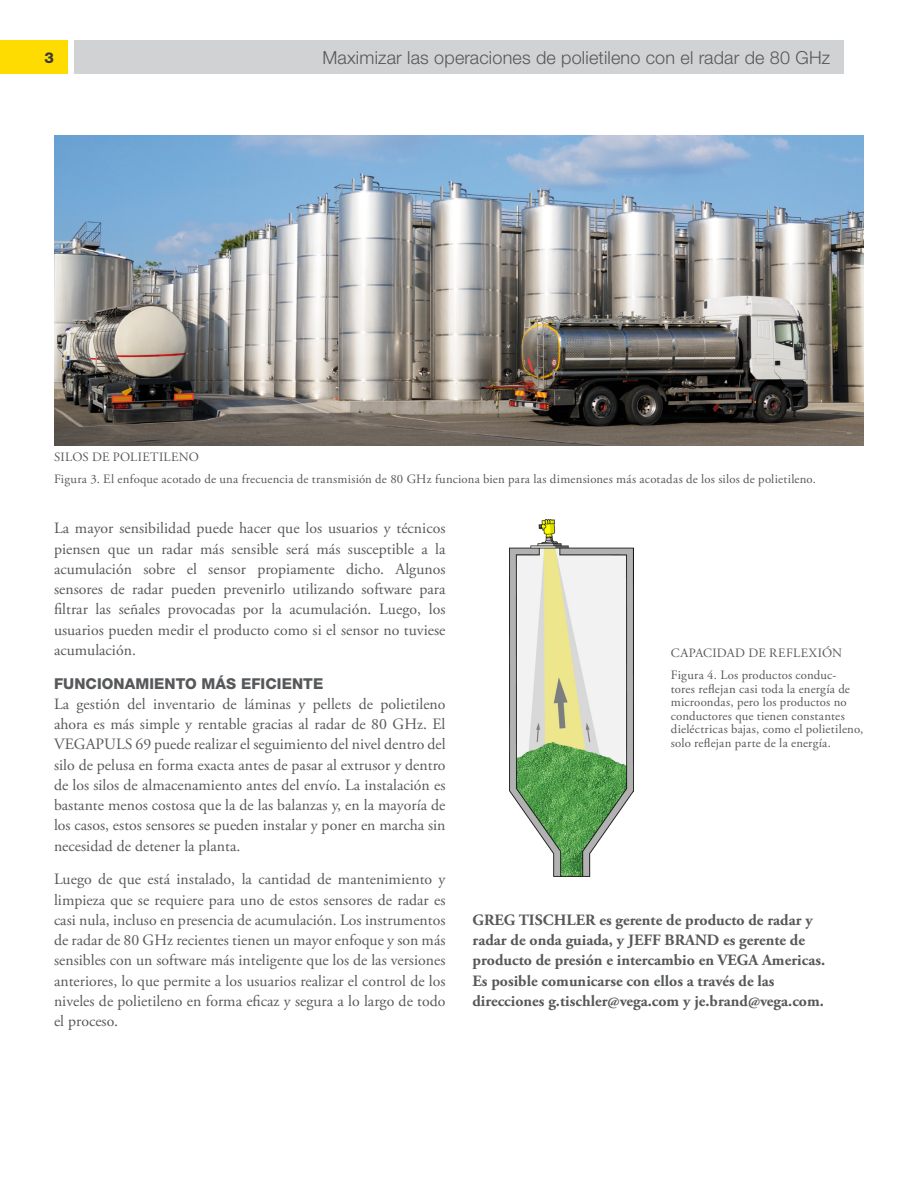
<style>
.page{position:relative;width:918px;height:1188px;background:#fff}
.page>*{position:absolute;margin:0;border:0;box-sizing:border-box;transform-origin:0 0}
.t1{font:300 18px "Helvetica Neue LTW1 G";letter-spacing:.01em;color:#57585a}
._1_Body_text_Editori{font:15.75px/20.2px "Adobe Garamond Pro";color:#57585a;text-align:justify}
._1_Body_text_Editori-2{font:700 15.75px/20.2px "Adobe Garamond Pro";color:#57585a}
._1_Body_text_Headlin{font:800 15px "Helvetica Neue LTW1 G";letter-spacing:.005em;color:#57585a}
.t2{font:800 15px "Helvetica Neue LTW1 G";color:#3b383b}
._3_Caption_Editorial{font:12.75px/13.5px "Adobe Garamond Pro";letter-spacing:.015em;color:#57585a}
</style>
<div class="page">
<div style="left:0;top:40px;width:68px;height:34px;background:#ffdc01"></div>
<div style="left:74px;top:40px;width:770px;height:34px;background:#d1d2d4"></div>
<img style="left:54px;top:135px;width:810px;height:311px">
<img style="left:510px;top:520px;width:124px;height:356px">
<p class="t2" style="left:45px;top:48px;width:11px">3</p>
<p class="t1" style="left:322px;top:46px;width:509px">Maximizar las operaciones de polietileno con el radar de 80 GHz</p>
<p class="_3_Caption_Editorial" style="left:54px;top:451px;width:147px">SILOS DE POLIETILENO</p>
<p class="_3_Caption_Editorial" style="left:54px;top:473px;width:763px">Figura 3. El enfoque acotado de una frecuencia de transmisión de 80 GHz funciona bien para las dimensiones más acotadas de los silos de polietileno.</p>
<p class="_1_Body_text_Editori" style="left:54px;top:519px;width:393px">La mayor sensibilidad puede hacer que los usuarios y técnicos piensen que un radar más sensible será más susceptible a la acumulación sobre el sensor propiamente dicho. Algunos sensores de radar pueden prevenirlo utilizando software para filtrar las señales provocadas por la acumulación. Luego, los usuarios pueden medir el producto como si el sensor no tuviese acumulación.</p>
<p class="_1_Body_text_Headlin" style="left:54px;top:674px;width:271px">FUNCIONAMIENTO MÁS EFICIENTE</p>
<p class="_1_Body_text_Editori" style="left:54px;top:694px;width:393px">La gestión del inventario de láminas y pellets de polietileno ahora es más simple y rentable gracias al radar de 80 GHz. El VEGAPULS 69 puede realizar el seguimiento del nivel dentro del silo de pelusa en forma exacta antes de pasar al extrusor y dentro de los silos de almacenamiento antes del envío. La instalación es bastante menos costosa que la de las balanzas y, en la mayoría de los casos, estos sensores se pueden instalar y poner en marcha sin necesidad de detener la planta.</p>
<p class="_1_Body_text_Editori" style="left:54px;top:870px;width:393px">Luego de que está instalado, la cantidad de mantenimiento y limpieza que se requiere para uno de estos sensores de radar es casi nula, incluso en presencia de acumulación. Los instrumentos de radar de 80 GHz recientes tienen un mayor enfoque y son más sensibles con un software más inteligente que los de las versiones anteriores, lo que permite a los usuarios realizar el control de los niveles de polietileno en forma eficaz y segura a lo largo de todo el proceso.</p>
<p class="_3_Caption_Editorial" style="left:671px;top:647px;width:173px">CAPACIDAD DE REFLEXIÓN</p>
<p class="_3_Caption_Editorial" style="left:671px;top:669px;width:194px">Figura 4. Los productos conduc&shy;tores reflejan casi toda la energía de microondas, pero los productos no conductores que tienen constantes dieléctricas bajas, como el polietileno, solo reflejan parte de la energía.</p>
<p class="_1_Body_text_Editori-2" style="left:472px;top:910px;width:354px">GREG TISCHLER es gerente de producto de radar y radar de onda guiada, y JEFF BRAND es gerente de producto de presión e intercambio en VEGA Americas.<br>Es posible comunicarse con ellos a través de las direcciones g.tischler@vega.com y je.brand@vega.com.</p>
</div>
